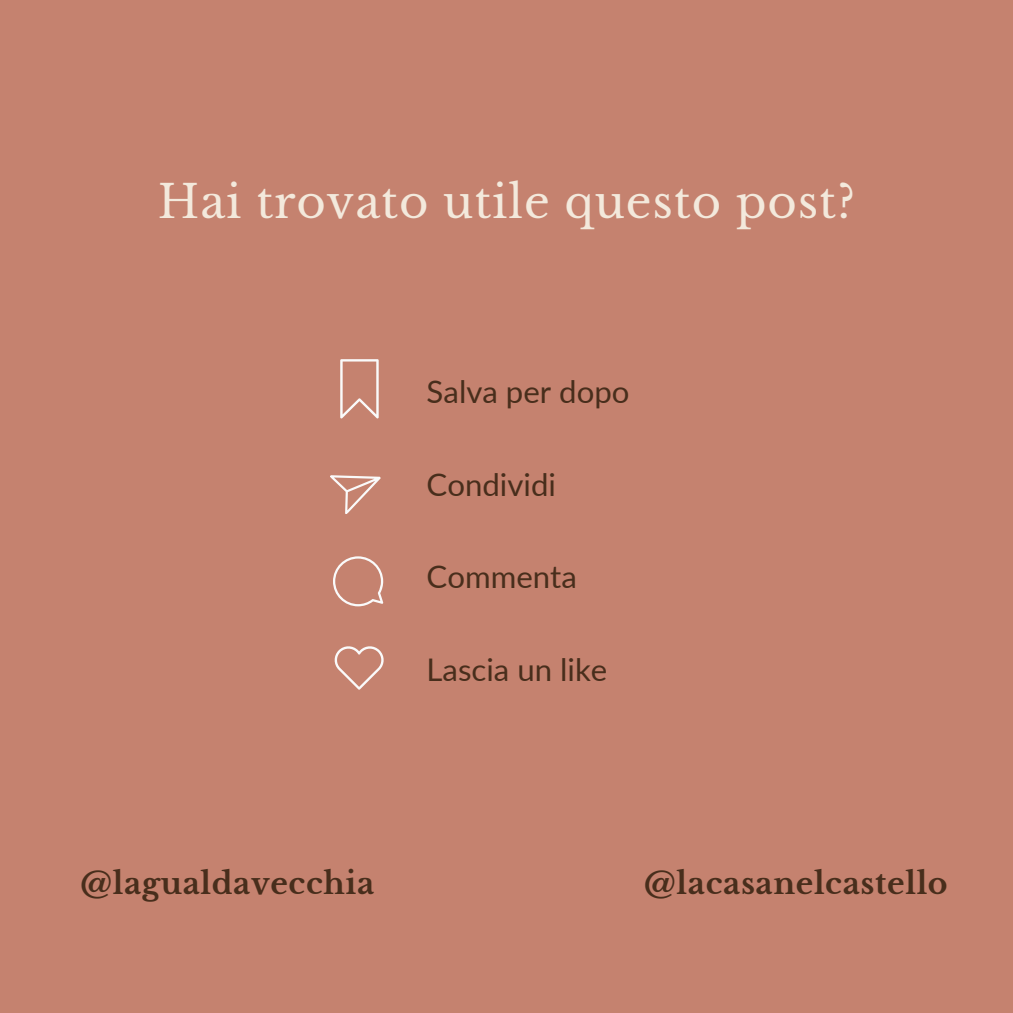
<style>
.page{position:relative;width:1013px;height:1013px;background:#fff}
.page>*{position:absolute;margin:0;border:0;box-sizing:border-box;transform-origin:0 0}
.t1{font:45px "Libre Baskerville";letter-spacing:.02em;color:#f3e9dc}
.t2{font:31.12px "Lato";color:#482e1c}
.t3{font:700 30px "Libre Baskerville";letter-spacing:.02em;color:#482e1c}
</style>
<div class="page">
<div style="left:0;top:0;width:1012px;height:1012px;background:#c5826f"></div>
<svg style="left:334px;top:646px;width:50px;height:43px"></svg>
<svg style="left:340px;top:359px;width:39px;height:60px"></svg>
<svg style="left:333px;top:556px;width:50px;height:50px"></svg>
<svg style="left:330px;top:475px;width:51px;height:39px"></svg>
<h1 class="t1" style="left:158px;top:174px;width:698px">Hai trovato utile questo post?</h1>
<p class="t2" style="left:426px;top:372px;width:204px">Salva per dopo</p>
<p class="t2" style="left:426px;top:465px;width:131px">Condividi</p>
<p class="t2" style="left:426px;top:557px;width:152px">Commenta</p>
<p class="t2" style="left:426px;top:650px;width:182px">Lascia un like</p>
<p class="t3" style="left:80px;top:864px;width:295px">@lagualdavecchia</p>
<p class="t3" style="left:644px;top:864px;width:305px">@lacasanelcastello</p>
</div>
